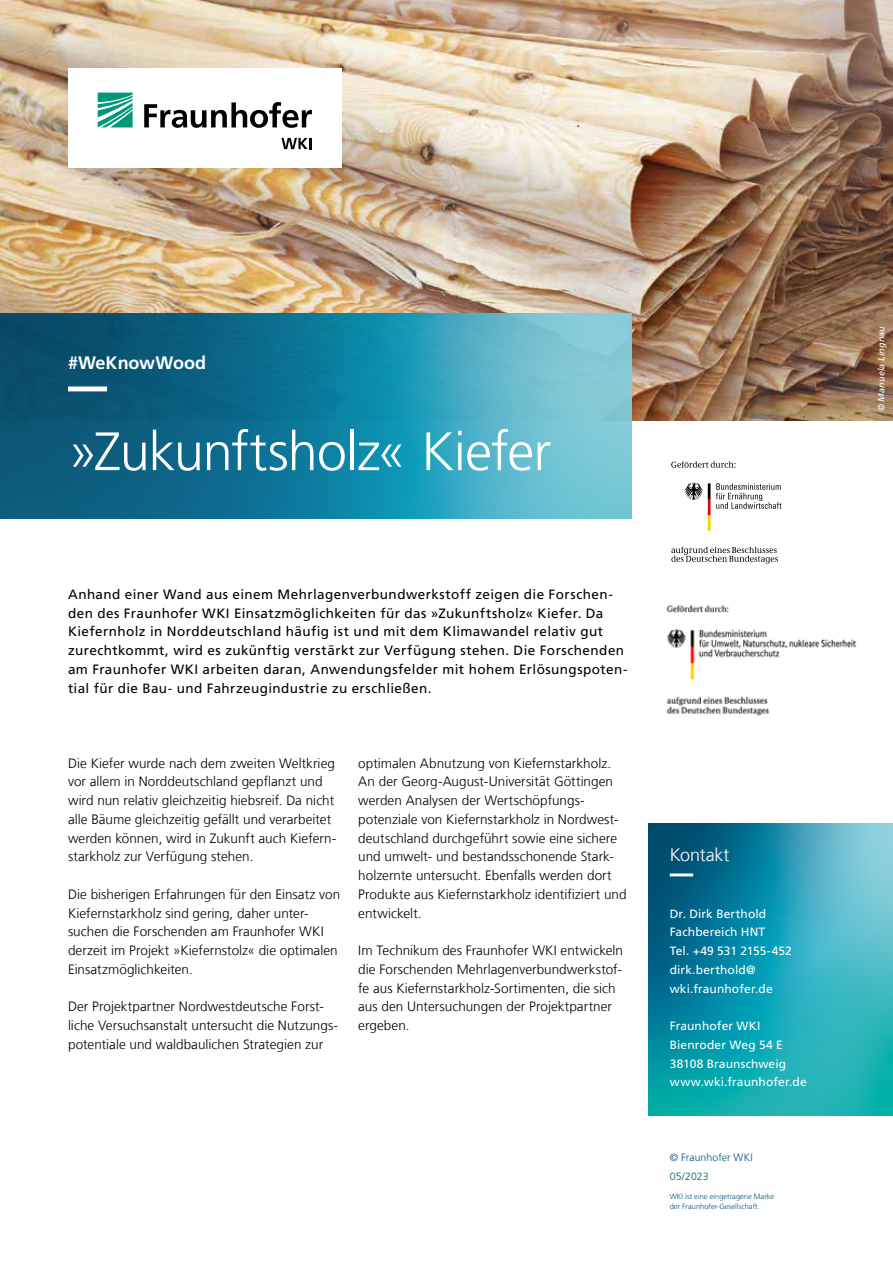
<style>
.page{position:relative;width:893px;height:1263px;background:#fff}
.page>*{position:absolute;margin:0;border:0;box-sizing:border-box;transform-origin:0 0}
.t1{font:300 54px "Frutiger LT Com";letter-spacing:-.02em;color:#fff}
.t2{font:700 18px "Frutiger LT Com";color:#fff}
.t3{font:300 18px "Frutiger LT Com";letter-spacing:-.01em;color:#fff}
.t4{font:300 13.5px/18.8px "Frutiger LT Com";letter-spacing:.005em;color:#000}
.t5{font:13.5px/18.8px "Frutiger LT Com";letter-spacing:.03em;color:#000}
.t6{font:12px/18.8px "Frutiger LT Com";letter-spacing:.01em;color:#fff}
.t7{font:300 10.5px/18.8px "Frutiger LT Com";letter-spacing:.005em;color:#005478}
.t8{font:italic 9px "Frutiger LT Com";letter-spacing:.02em;color:#fff}
.t9{font:300 7.5px/10.5px "Frutiger LT Com";color:#005478}
</style>
<div class="page">
<img style="left:0;top:0;width:893px;height:421px">
<svg style="left:0;top:313px;width:631px;height:206px;background:#2885a1"></svg>
<svg style="left:648px;top:824px;width:245px;height:291px;background:#1f9bae"></svg>
<svg style="left:68px;top:386px;width:521px;height:5px;background:#3790aa"></svg>
<svg style="left:670px;top:873px;width:142px;height:3px"></svg>
<div style="left:68px;top:68px;width:273px;height:100px;background:#fff"></div>
<svg style="left:98px;top:93px;width:35px;height:34px"></svg>
<svg style="left:144px;top:102px;width:168px;height:26px"></svg>
<svg style="left:281px;top:138px;width:30px;height:11px"></svg>
<svg style="left:684px;top:483px;width:26px;height:48px"></svg>
<svg style="left:716px;top:483px;width:65px;height:26px"></svg>
<svg style="left:671px;top:547px;width:107px;height:16px"></svg>
<svg style="left:671px;top:461px;width:65px;height:7px"></svg>
<img style="left:666px;top:605px;width:191px;height:111px">
<h2 class="t2" style="left:68px;top:352px;width:140px">#WeKnowWood</h2>
<h1 class="t1" style="left:68px;top:420px;width:485px">»Zukunftsholz« Kiefer</h1>
<p class="t5" style="left:68px;top:585px;width:561px">Anhand einer Wand aus einem Mehrlagenverbundwerkstoff zeigen die Forschen&shy;den des Fraunhofer WKI Einsatzmöglichkeiten für das »Zukunftsholz« Kiefer. Da Kiefernholz in Norddeutschland häufig ist und mit dem Klimawandel relativ gut zurechtkommt, wird es zukünftig verstärkt zur Verfügung stehen. Die Forschenden am Fraunhofer WKI arbeiten daran, Anwendungsfelder mit hohem Erlösungspoten&shy;tial für die Bau- und Fahrzeugindustrie zu erschließen.</p>
<p class="t4" style="left:68px;top:754px;width:270px">Die Kiefer wurde nach dem zweiten Weltkrieg vor allem in Norddeutschland gepflanzt und wird nun relativ gleichzeitig hiebsreif. Da nicht alle Bäume gleichzeitig gefällt und verarbeitet werden können, wird in Zukunft auch Kiefern&shy;starkholz zur Verfügung stehen.</p>
<p class="t4" style="left:68px;top:885px;width:274px">Die bisherigen Erfahrungen für den Einsatz von Kiefernstarkholz sind gering, daher unter&shy;suchen die Forschenden am Fraunhofer WKI derzeit im Projekt »Kiefernstolz« die optimalen Einsatzmöglichkeiten.</p>
<p class="t4" style="left:68px;top:997px;width:271px">Der Projektpartner Nordwestdeutsche Forst&shy;liche Versuchsanstalt untersucht die Nutzungs&shy;potentiale und waldbaulichen Strategien zur</p>
<p class="t4" style="left:358px;top:754px;width:270px">optimalen Abnutzung von Kiefernstarkholz.<br>An der Georg-August-Universität Göttingen werden Analysen der Wertschöpfungs&shy;potenziale von Kiefernstarkholz in Nordwest&shy;deutschland durchgeführt sowie eine sichere und umwelt- und bestandsschonende Stark&shy;holzernte untersucht. Ebenfalls werden dort Produkte aus Kiefernstarkholz identifiziert und entwickelt.</p>
<p class="t4" style="left:358px;top:941px;width:266px">Im Technikum des Fraunhofer WKI entwickeln die Forschenden Mehrlagenverbundwerkstof&shy;fe aus Kiefernstarkholz-Sortimenten, die sich aus den Untersuchungen der Projektpartner ergeben.</p>
<h2 class="t3" style="left:670px;top:845px;width:61px">Kontakt</h2>
<p class="t6" style="left:670px;top:904px;width:124px">Dr. Dirk Berthold<br>Fachbereich HNT<br>Tel. +49 531 2155-452 dirk.berthold@ wki.fraunhofer.de</p>
<p class="t6" style="left:670px;top:1017px;width:139px">Fraunhofer WKI<br>Bienroder Weg 54 E<br>38108 Braunschweig www.wki.fraunhofer.de</p>
<p class="t7" style="left:670px;top:1148px;width:85px">© Fraunhofer WKI<br>05/2023</p>
<p class="t9" style="left:670px;top:1191px;width:106px">WKI ist eine eingetragene Marke der Fraunhofer-Gesellschaft.</p>
<p class="t8" style="left:876px;top:411px;width:87px;rotate:-90deg">© Manuela Lingnau</p>
</div>
